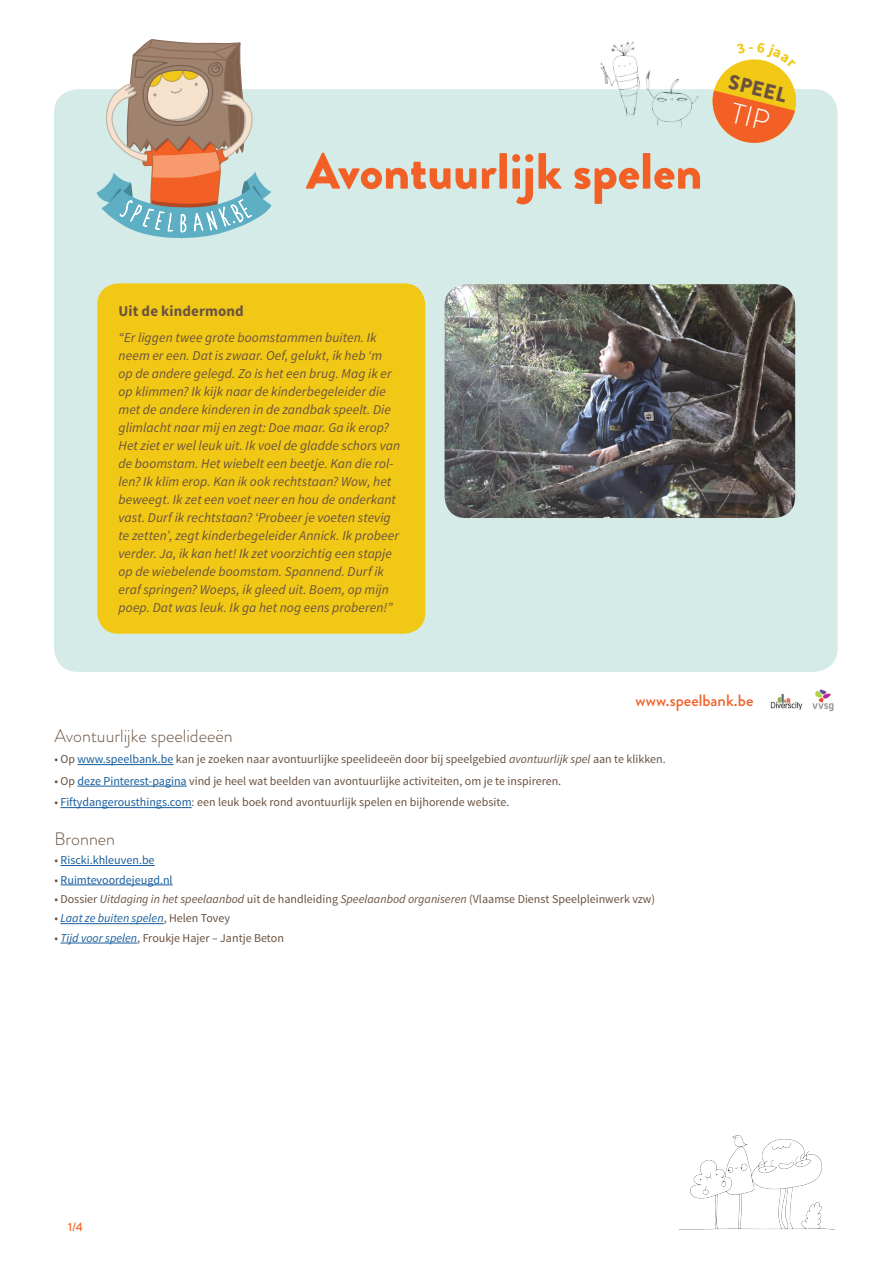
<style>
.page{position:relative;width:893px;height:1263px;background:#fff}
.page>*{position:absolute;margin:0;border:0;box-sizing:border-box;transform-origin:0 0}
.t1{font:900 50.85px "Brandon Grotesque";color:#f26026}
.t2{font:900 20.55px "Brandon Grotesque";color:#6b5240}
.t3{font:300 18px "Brandon Grotesque";color:#6b5240}
.t4{font:500 16.5px "Brandon Grotesque";letter-spacing:.005em;color:#f26026}
.t5{font:700 15px "Source Sans Pro";letter-spacing:.005em;color:#6b5240}
.t6{font:italic 13.5px/18px "Source Sans Pro";letter-spacing:.005em;color:#6b5240}
.t7{font:12px "Source Sans Pro";color:#6b5240}
.t8{font:12px "Source Sans Pro";color:#175d9e}
.t9{font:italic 12px "Source Sans Pro";color:#175d9e}
.t10{font:500 12px "Brandon Grotesque";color:#f26026}
.s1{color:#175d9e}
.s2{font-style:italic}
.s3{color:#6b5240}
.s4{font-style:normal;color:#6b5240}
.s5{font-style:italic;color:#175d9e}
</style>
<div class="page">
<div style="left:54px;top:89px;width:784px;height:583px;background:#d4ebe7;border-radius:24px"></div>
<div style="left:97px;top:283px;width:328px;height:351px;background:#f1c816;border-radius:21px"></div>
<hr style="left:77px;top:764px;width:96px;height:1px;background:#175d9e">
<hr style="left:77px;top:786px;width:110px;height:1px;background:#175d9e">
<hr style="left:60px;top:807px;width:132px;height:1px;background:#175d9e">
<hr style="left:60px;top:865px;width:95px;height:1px;background:#175d9e">
<hr style="left:60px;top:884px;width:113px;height:1px;background:#175d9e">
<hr style="left:60px;top:923px;width:104px;height:1px;background:#175d9e">
<hr style="left:60px;top:943px;width:77px;height:1px;background:#175d9e">
<img style="left:679px;top:1135px;width:156px;height:95px">
<img style="left:445px;top:284px;width:350px;height:234px">
<svg style="left:97px;top:39px;width:174px;height:200px"></svg>
<img style="left:600px;top:41px;width:98px;height:86px">
<img style="left:770px;top:689px;width:64px;height:23px">
<svg style="left:712px;top:59px;width:84px;height:84px"></svg>
<h1 class="t1" style="left:306px;top:135px;width:398px">Avontuurlijk spelen</h1>
<h2 class="t2" style="left:732px;top:67px;width:61px;rotate:14deg">SPEEL</h2>
<p class="t5" style="left:119px;top:301px;width:127px">Uit de kindermond</p>
<p class="t6" style="left:119px;top:329px;width:283px">“Er liggen twee grote boomstammen buiten. Ik neem er een. Dat is zwaar. Oef, gelukt, ik heb ‘m<br>op de andere gelegd. Zo is het een brug. Mag ik er op klimmen? Ik kijk naar de kinderbegeleider die met de andere kinderen in de zandbak speelt. Die glimlacht naar mij en zegt: Doe maar. Ga ik erop?<br>Het ziet er wel leuk uit. Ik voel de gladde schors van de boomstam. Het wiebelt een beetje. Kan die rol&shy;len? Ik klim erop. Kan ik ook rechtstaan? Wow, het beweegt. Ik zet een voet neer en hou de onderkant vast. Durf ik rechtstaan? ‘Probeer je voeten stevig te zetten’, zegt kinderbegeleider Annick. Ik probeer verder. Ja, ik kan het! Ik zet voorzichtig een stapje op de wiebelende boomstam. Spannend. Durf ik eraf springen? Woeps, ik gleed uit. Boem, op mijn poep. Dat was leuk. Ik ga het nog eens proberen!”</p>
<p class="t4" style="left:635px;top:689px;width:120px">www.speelbank.be</p>
<h3 class="t3" style="left:54px;top:723px;width:180px">Avontuurlijke speelideeën</h3>
<p class="t7" style="left:54px;top:752px;width:613px">• Op <span class="s1">www.speelbank.be</span> kan je zoeken naar avontuurlijke speelideeën door bij speelgebied <span class="s2">avontuurlijk spel</span> aan te klikken.</p>
<p class="t7" style="left:54px;top:773px;width:508px">• Op <span class="s1">deze Pinterest-pagina</span> vind je heel wat beelden van avontuurlijke activiteiten, om je te inspireren.</p>
<p class="t7" style="left:54px;top:795px;width:456px">• <span class="s1">Fiftydangerousthings.com</span>: een leuk boek rond avontuurlijk spelen en bijhorende website.</p>
<h3 class="t3" style="left:54px;top:826px;width:62px">Bronnen</h3>
<p class="t8" style="left:54px;top:853px;width:102px"><span class="s3">•</span> Riscki.khleuven.be</p>
<p class="t8" style="left:54px;top:872px;width:120px"><span class="s3">•</span> Ruimtevoordejeugd.nl</p>
<p class="t7" style="left:54px;top:892px;width:602px">• Dossier <span class="s2">Uitdaging in het speelaanbod</span> uit de handleiding <span class="s2">Speelaanbod organiseren</span> (Vlaamse Dienst Speelpleinwerk vzw)</p>
<p class="t9" style="left:54px;top:911px;width:177px"><span class="s4">•</span> Laat ze buiten spelen<span class="s4">, Helen Tovey</span></p>
<p class="t7" style="left:54px;top:930px;width:231px">• <span class="s5">Tijd voor spelen</span>, Froukje Hajer – Jantje Beton</p>
<p class="t10" style="left:68px;top:1219px;width:17px">1/4</p>
</div>
